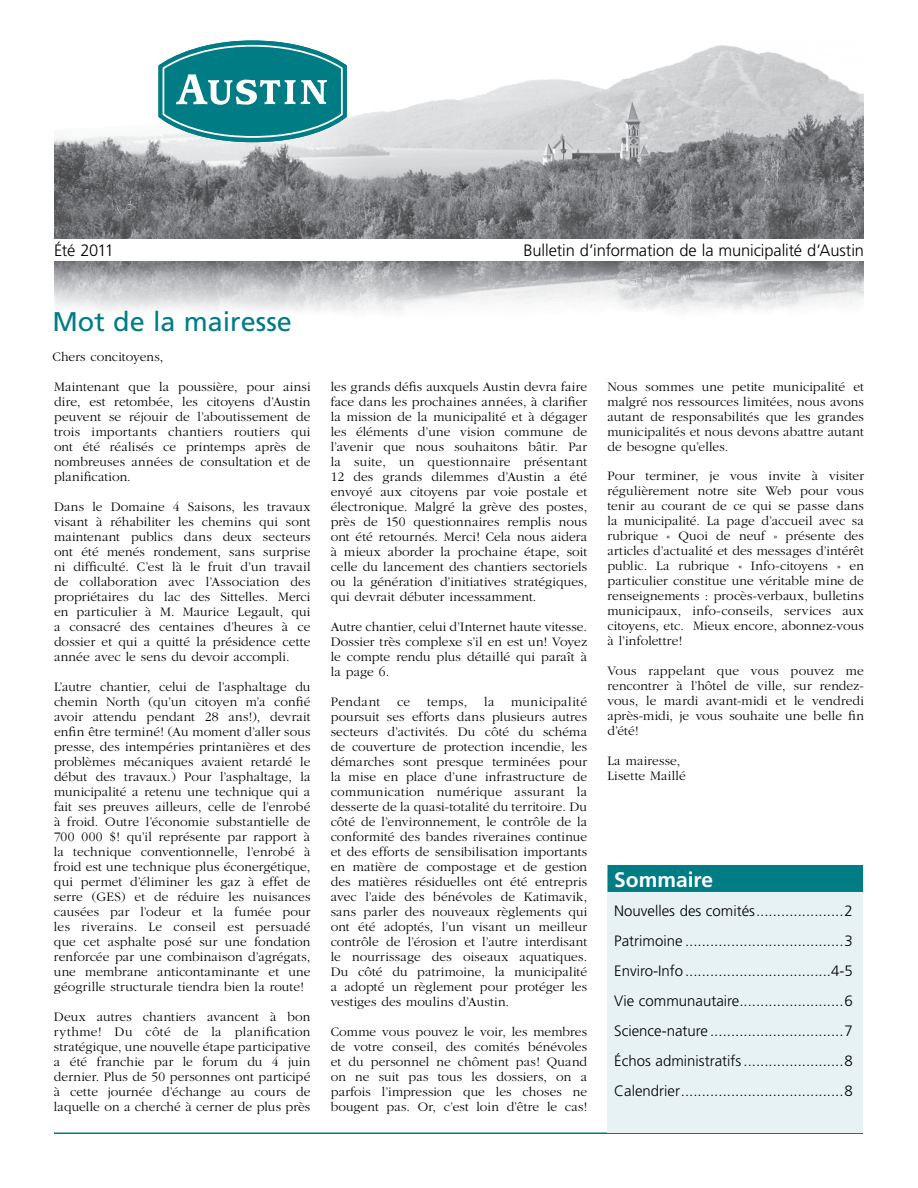
<style>
.page{position:relative;width:918px;height:1188px;background:#fff}
.page>*{position:absolute;margin:0;border:0;box-sizing:border-box;transform-origin:0 0}
.t1{font:27px "Frutiger LT Std";color:#007c85}
.t2{font:700 21px "Frutiger LT Std";color:#fff}
.t3{font:300 16.5px "Frutiger LT Std";letter-spacing:-.01em;color:#000}
.t4{font:300 15px/30px "Frutiger LT Std";color:#000;text-align:justify}
.t5{font:300 13.5px/15px "Garamond";letter-spacing:.01em;color:#000;text-align:justify}
</style>
<div class="page">
<img style="left:54px;top:45px;width:810px;height:267px">
<div style="left:49px;top:239px;width:823px;height:22px;background:#fff"></div>
<hr style="left:54px;top:1132px;width:809px;height:2px;background:#007c85">
<svg style="left:158px;top:40px;width:189px;height:102px"></svg>
<div style="left:608px;top:871px;width:255px;height:261px;background:#e6f2f3"></div>
<div style="left:608px;top:865px;width:255px;height:27px;background:#007c85"></div>
<p class="t3" style="left:54px;top:241px;width:62px">Été 2011</p>
<p class="t3" style="left:524px;top:241px;width:342px">Bulletin d’information de la municipalité d’Austin</p>
<h1 class="t1" style="left:52px;top:306px;width:241px">Mot de la mairesse</h1>
<p class="t5" style="left:52px;top:349px;width:112px">Chers concitoyens,</p>
<p class="t5" style="left:54px;top:379px;width:258px">Maintenant que la poussière, pour ainsi dire, est retombée, les citoyens d’Austin peuvent se réjouir de l’aboutissement de trois importants chantiers routiers qui ont été réalisés ce printemps après de nombreuses années de consultation et de planification.</p>
<p class="t5" style="left:54px;top:499px;width:258px">Dans le Domaine 4 Saisons, les travaux visant à réhabiliter les chemins qui sont maintenant publics dans deux secteurs ont été menés rondement, sans surprise ni difficulté. C’est là le fruit d’un travail de collaboration avec l’Association des propriétaires du lac des Sittelles. Merci en particulier à M. Maurice Legault, qui a consacré des centaines d’heures à ce dossier et qui a quitté la présidence cette année avec le sens du devoir accompli.</p>
<p class="t5" style="left:54px;top:679px;width:258px">L’autre chantier, celui de l’asphaltage du chemin North (qu’un citoyen m’a confié avoir attendu pendant 28 ans!), devrait enfin être terminé! (Au moment d’aller sous presse, des intempéries printanières et des problèmes mécaniques avaient retardé le début des travaux.) Pour l’asphaltage, la municipalité a retenu une technique qui a fait ses preuves ailleurs, celle de l’enrobé à froid. Outre l’économie substantielle de 700 000 $! qu’il représente par rapport à la technique conventionnelle, l’enrobé à froid est une technique plus éconergétique, qui permet d’éliminer les gaz à effet de serre (GES) et de réduire les nuisances causées par l’odeur et la fumée pour les riverains. Le conseil est persuadé que cet asphalte posé sur une fondation renforcée par une combinaison d’agrégats, une membrane anticontaminante et une géogrille structurale tiendra bien la route!</p>
<p class="t5" style="left:54px;top:1009px;width:258px">Deux autres chantiers avancent à bon rythme! Du côté de la planification stratégique, une nouvelle étape participative a été franchie par le forum du 4 juin dernier. Plus de 50 personnes ont participé à cette journée d’échange au cours de laquelle on a cherché à cerner de plus près</p>
<p class="t5" style="left:331px;top:379px;width:258px">les grands défis auxquels Austin devra faire face dans les prochaines années, à clarifier la mission de la municipalité et à dégager les éléments d’une vision commune de l’avenir que nous souhaitons bâtir. Par la suite, un questionnaire présentant 12 des grands dilemmes d’Austin a été envoyé aux citoyens par voie postale et électronique. Malgré la grève des postes, près de 150 questionnaires remplis nous ont été retournés. Merci! Cela nous aidera à mieux aborder la prochaine étape, soit celle du lancement des chantiers sectoriels ou la génération d’initiatives stratégiques, qui devrait débuter incessamment.</p>
<p class="t5" style="left:331px;top:619px;width:258px">Autre chantier, celui d’Internet haute vitesse.<br>Dossier très complexe s’il en est un! Voyez le compte rendu plus détaillé qui paraît à la page 6.</p>
<p class="t5" style="left:331px;top:694px;width:258px">Pendant ce temps, la municipalité poursuit ses efforts dans plusieurs autres secteurs d’activités. Du côté du schéma de couverture de protection incendie, les démarches sont presque terminées pour la mise en place d’une infrastructure de communication numérique assurant la desserte de la quasi-totalité du territoire. Du côté de l’environnement, le contrôle de la conformité des bandes riveraines continue et des efforts de sensibilisation importants en matière de compostage et de gestion des matières résiduelles ont été entrepris avec l’aide des bénévoles de Katimavik, sans parler des nouveaux règlements qui ont été adoptés, l’un visant un meilleur contrôle de l’érosion et l’autre interdisant le nourrissage des oiseaux aquatiques.<br>Du côté du patrimoine, la municipalité a adopté un règlement pour protéger les vestiges des moulins d’Austin.</p>
<p class="t5" style="left:331px;top:1024px;width:258px">Comme vous pouvez le voir, les membres de votre conseil, des comités bénévoles et du personnel ne chôment pas! Quand on ne suit pas tous les dossiers, on a parfois l’impression que les choses ne bougent pas. Or, c’est loin d’être le cas!</p>
<p class="t5" style="left:607px;top:379px;width:258px">Nous sommes une petite municipalité et malgré nos ressources limitées, nous avons autant de responsabilités que les grandes municipalités et nous devons abattre autant de besogne qu’elles.</p>
<p class="t5" style="left:607px;top:469px;width:258px">Pour terminer, je vous invite à visiter régulièrement notre site Web pour vous tenir au courant de ce qui se passe dans la municipalité. La page d’accueil avec sa rubrique « Quoi de neuf » présente des articles d’actualité et des messages d’intérêt public. La rubrique « Info-citoyens » en particulier constitue une véritable mine de renseignements : procès-verbaux, bulletins municipaux, info-conseils, services aux citoyens, etc. Mieux encore, abonnez-vous à l’infolettre!</p>
<p class="t5" style="left:607px;top:664px;width:258px">Vous rappelant que vous pouvez me rencontrer à l’hôtel de ville, sur rendez&shy;vous, le mardi avant-midi et le vendredi après-midi, je vous souhaite une belle fin d’été!</p>
<p class="t5" style="left:607px;top:754px;width:80px">La mairesse,<br>Lisette Maillé</p>
<h2 class="t2" style="left:614px;top:867px;width:100px">Sommaire</h2>
<p class="t4" style="left:614px;top:896px;width:240px">Nouvelles des comités.....................2<br>Patrimoine ......................................3<br>Enviro-Info...................................4-5<br>Vie communautaire.........................6<br>Science-nature ................................7<br>Échos administratifs........................8<br>Calendrier.......................................8</p>
</div>
